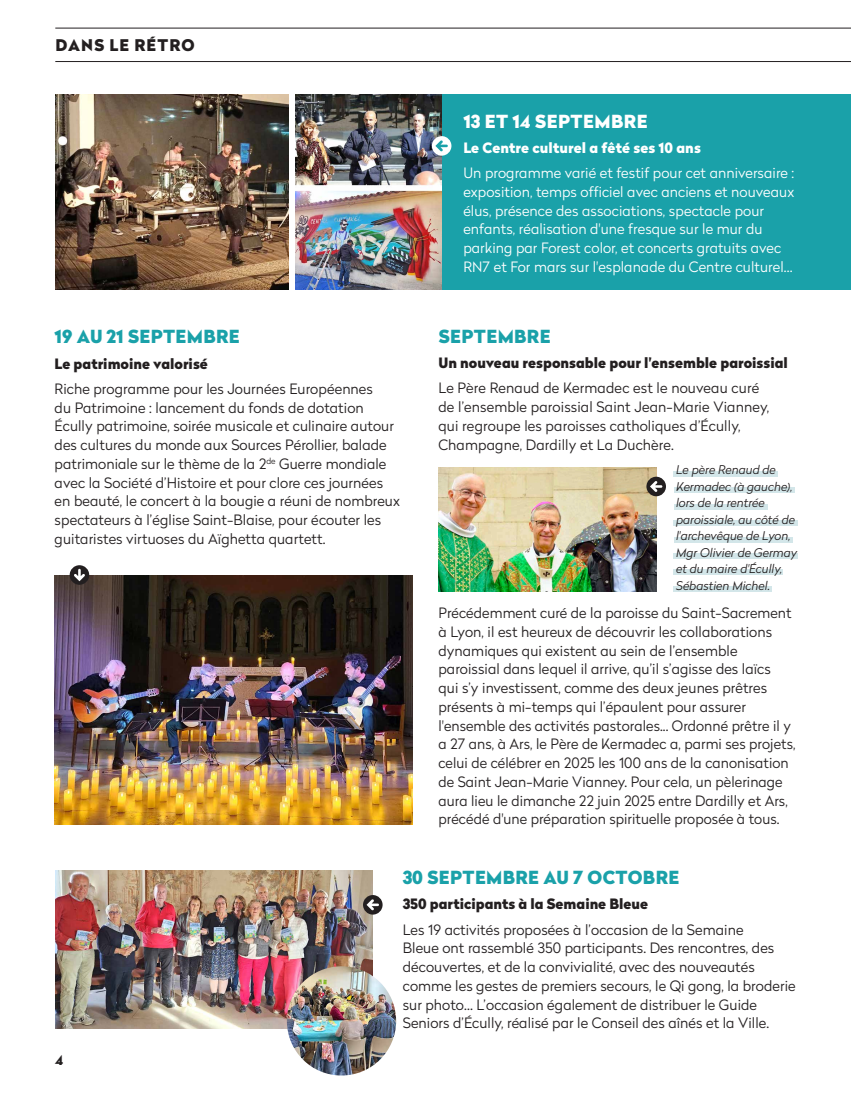
<style>
.page{position:relative;width:851px;height:1106px;background:#fff}
.page>*{position:absolute;margin:0;border:0;box-sizing:border-box;transform-origin:0 0}
.t1{font:900 18px "Radikal";letter-spacing:.02em;color:#1aa1a9}
.t2{font:900 18px "Radikal";letter-spacing:.025em;color:#fff}
.t3{font:900 16.05px "Radikal";letter-spacing:.07em;color:#231f20}
.t4{font:300 14.25px/18.8px "Radikal";letter-spacing:.005em;color:#231f20}
.t5{font:300 14.25px/18.8px "Radikal";letter-spacing:.005em;color:#fff}
.t6{font:900 14.25px "Radikal";color:#231f20}
.t7{font:900 14.25px "Radikal";letter-spacing:.005em;color:#fff}
.t8{font:900 13.5px "Radikal";color:#231f20}
.t9{font:italic 300 12px/16.5px "Radikal";color:#231f20}
</style>
<div class="page">
<img style="left:438px;top:467px;width:218px;height:124px">
<div style="left:438px;top:94px;width:412px;height:196px;background:#1aa1a9"></div>
<hr style="left:55px;top:61px;width:795px;height:1px;background:#231f20">
<hr style="left:55px;top:28px;width:795px;height:1px;background:#231f20">
<img style="left:295px;top:94px;width:146px;height:196px">
<img style="left:55px;top:94px;width:233px;height:196px">
<div style="left:646px;top:477px;width:20px;height:19px;background:#231f20;border-radius:50%"></div>
<svg style="left:650px;top:481px;width:12px;height:11px"></svg>
<div style="left:432px;top:136px;width:19px;height:20px;background:#fff;border-radius:50%"></div>
<svg style="left:435px;top:140px;width:13px;height:11px"></svg>
<img style="left:55px;top:575px;width:357px;height:249px">
<img style="left:55px;top:870px;width:318px;height:158px">
<div style="left:70px;top:565px;width:19px;height:20px;background:#231f20;border-radius:50%"></div>
<svg style="left:74px;top:569px;width:11px;height:12px"></svg>
<div style="left:363px;top:895px;width:19px;height:19px;background:#231f20;border-radius:50%"></div>
<svg style="left:366px;top:899px;width:13px;height:11px"></svg>
<img style="left:287px;top:966px;width:109px;height:109px;border-radius:55px">
<div style="left:673px;top:488px;width:121px;height:5px;background:#d3e6e9"></div>
<div style="left:673px;top:537px;width:119px;height:5px;background:#d3e6e9"></div>
<div style="left:673px;top:586px;width:99px;height:5px;background:#d3e6e9"></div>
<div style="left:673px;top:504px;width:94px;height:5px;background:#d3e6e9"></div>
<div style="left:673px;top:553px;width:124px;height:6px;background:#d3e6e9"></div>
<div style="left:673px;top:471px;width:104px;height:6px;background:#d3e6e9"></div>
<div style="left:673px;top:520px;width:124px;height:6px;background:#d3e6e9"></div>
<div style="left:673px;top:569px;width:109px;height:6px;background:#d3e6e9"></div>
<p class="t3" style="left:56px;top:33px;width:141px">DANS LE RÉTRO</p>
<p class="t1" style="left:55px;top:323px;width:186px">19 AU 21 SEPTEMBRE</p>
<p class="t6" style="left:55px;top:353px;width:155px">Le patrimoine valorisé</p>
<p class="t4" style="left:55px;top:379px;width:347px">Riche programme pour les Journées Européennes<br>du Patrimoine : lancement du fonds de dotation Écully patrimoine, soirée musicale et culinaire autour des cultures du monde aux Sources Pérollier, balade patrimoniale sur le thème de la 2<sup>de</sup> Guerre mondiale avec la Société d’Histoire et pour clore ces journées en beauté, le concert à la bougie a réuni de nombreux spectateurs à l’église Saint-Blaise, pour écouter les guitaristes virtuoses du Aïghetta quartett.</p>
<p class="t2" style="left:463px;top:108px;width:186px">13 ET 14 SEPTEMBRE</p>
<p class="t7" style="left:463px;top:137px;width:239px">Le Centre culturel a fêté ses 10 ans</p>
<p class="t5" style="left:463px;top:163px;width:332px">Un programme varié et festif pour cet anniversaire : exposition, temps officiel avec anciens et nouveaux élus, présence des associations, spectacle pour enfants, réalisation d'une fresque sur le mur du parking par Forest color, et concerts gratuits avec RN7 et For mars sur l'esplanade du Centre culturel…</p>
<p class="t1" style="left:439px;top:323px;width:113px">SEPTEMBRE</p>
<p class="t6" style="left:438px;top:352px;width:351px">Un nouveau responsable pour l'ensemble paroissial</p>
<p class="t4" style="left:438px;top:378px;width:332px">Le Père Renaud de Kermadec est le nouveau curé de l’ensemble paroissial Saint Jean-Marie Vianney, qui regroupe les paroisses catholiques d’Écully, Champagne, Dardilly et La Duchère.</p>
<p class="t9" style="left:676px;top:461px;width:123px">Le père Renaud de<br>Kermadec (à gauche), lors de la rentrée paroissiale, au côté de l'archevêque de Lyon,<br>Mgr Olivier de Germay et du maire d'Écully,<br>Sébastien Michel.</p>
<p class="t4" style="left:438px;top:603px;width:358px">Précédemment curé de la paroisse du Saint-Sacrement à Lyon, il est heureux de découvrir les collaborations dynamiques qui existent au sein de l’ensemble paroissial dans lequel il arrive, qu’il s’agisse des laïcs<br>qui s’y investissent, comme des deux jeunes prêtres présents à mi-temps qui l’épaulent pour assurer l'ensemble des activités pastorales... Ordonné prêtre il y a 27 ans, à Ars, le Père de Kermadec a, parmi ses projets, celui de célébrer en 2025 les 100 ans de la canonisation de Saint Jean-Marie Vianney. Pour cela, un pèlerinage aura lieu le dimanche 22 juin 2025 entre Dardilly et Ars, précédé d'une préparation spirituelle proposée à tous.</p>
<p class="t8" style="left:55px;top:1049px;width:10px">4</p>
<p class="t1" style="left:403px;top:864px;width:278px">30 SEPTEMBRE AU 7 OCTOBRE</p>
<p class="t6" style="left:403px;top:893px;width:247px">350 participants à la Semaine Bleue</p>
<p class="t4" style="left:403px;top:919px;width:394px">Les 19 activités proposées à l’occasion de la Semaine<br>Bleue ont rassemblé 350 participants. Des rencontres, des découvertes, et de la convivialité, avec des nouveautés comme les gestes de premiers secours, le Qi gong, la broderie sur photo… L’occasion également de distribuer le Guide Seniors d’Écully, réalisé par le Conseil des aînés et la Ville.</p>
</div>
